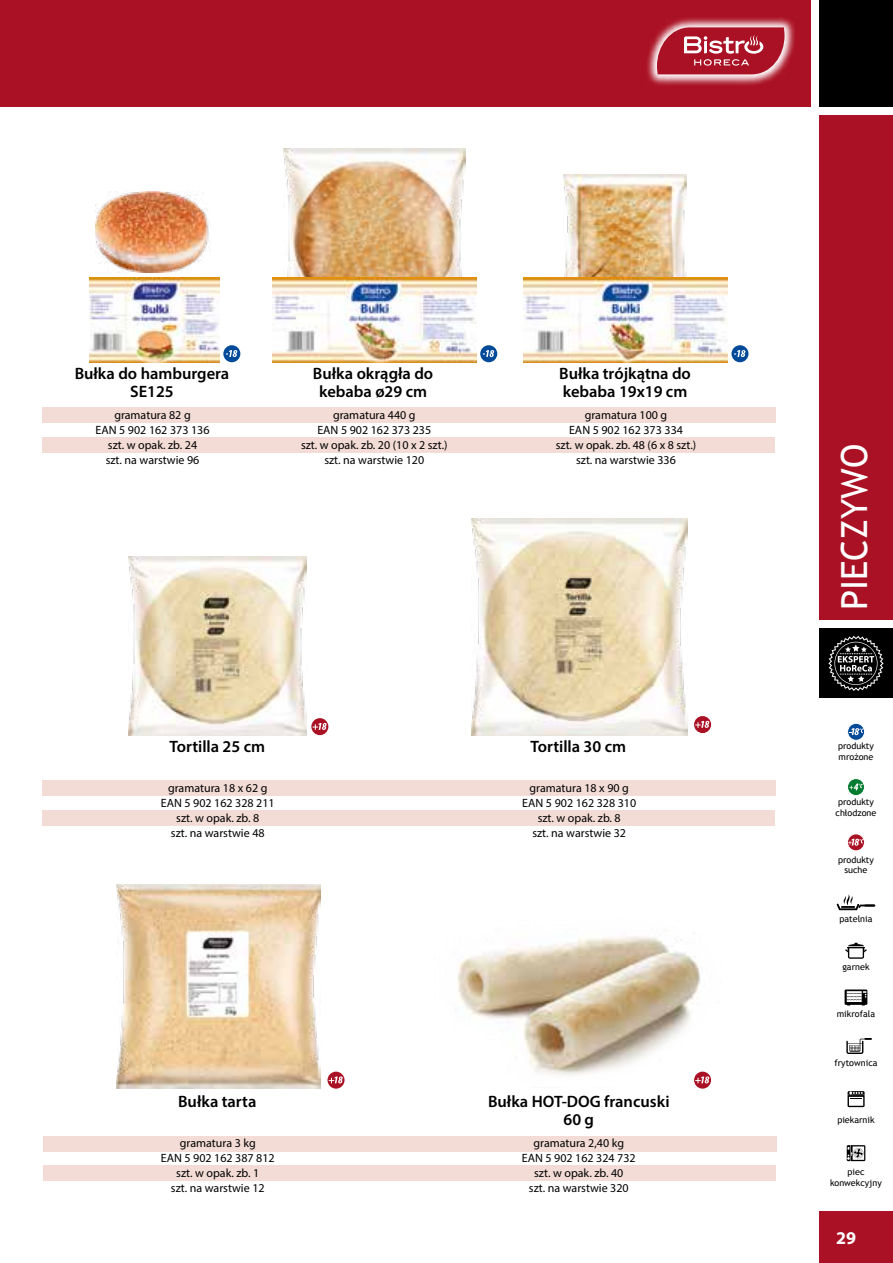
<style>
.page{position:relative;width:893px;height:1263px;background:#fff}
.page>*{position:absolute;margin:0;border:0;box-sizing:border-box;transform-origin:0 0}
.t1{font:36px "Trebuchet MS";color:#fff}
.t2{font:700 18px "Myriad Pro";color:#fff}
.t3{font:600 16.5px/18px "Myriad Pro";color:#000;text-align:center}
.t4{font:12px/15px "Myriad Pro";color:#000;text-align:center}
.t5{font:9px/10.8px "Trebuchet MS";color:#000}
</style>
<div class="page">
<div style="left:819px;top:115px;width:74px;height:505px;background:#aa1124"></div>
<div style="left:819px;top:0;width:74px;height:106px;background:#000"></div>
<div style="left:819px;top:628px;width:74px;height:70px;background:#000"></div>
<div style="left:0;top:0;width:811px;height:106px;background:#aa1124"></div>
<svg style="left:828px;top:636px;width:56px;height:55px"></svg>
<svg style="left:848px;top:723px;width:17px;height:17px"></svg>
<div style="left:847px;top:723px;width:18px;height:18px;border:1px solid #fff;border-radius:50%"></div>
<svg style="left:849px;top:728px;width:15px;height:7px"></svg>
<svg style="left:847px;top:778px;width:17px;height:17px"></svg>
<div style="left:847px;top:778px;width:18px;height:18px;border:1px solid #fff;border-radius:50%"></div>
<svg style="left:849px;top:783px;width:14px;height:7px"></svg>
<svg style="left:847px;top:834px;width:17px;height:17px"></svg>
<div style="left:847px;top:833px;width:18px;height:18px;border:1px solid #fff;border-radius:50%"></div>
<svg style="left:848px;top:839px;width:16px;height:7px"></svg>
<svg style="left:845px;top:989px;width:22px;height:16px"></svg>
<svg style="left:846px;top:1038px;width:26px;height:16px"></svg>
<svg style="left:847px;top:1091px;width:18px;height:16px"></svg>
<svg style="left:847px;top:1145px;width:18px;height:16px"></svg>
<svg style="left:837px;top:894px;width:38px;height:16px"></svg>
<svg style="left:845px;top:943px;width:22px;height:16px"></svg>
<svg style="left:647px;top:17px;width:148px;height:68px"></svg>
<svg style="left:657px;top:27px;width:127px;height:47px"></svg>
<div style="left:42px;top:408px;width:733px;height:15px;background:#f3dcd6"></div>
<div style="left:43px;top:781px;width:733px;height:15px;background:#f3dcd6"></div>
<div style="left:43px;top:1136px;width:733px;height:15px;background:#f3dcd6"></div>
<div style="left:42px;top:438px;width:732px;height:15px;background:#f3dcd6"></div>
<div style="left:42px;top:810px;width:733px;height:16px;background:#f3dcd6"></div>
<div style="left:43px;top:1165px;width:732px;height:16px;background:#f3dcd6"></div>
<img style="left:96px;top:192px;width:115px;height:81px">
<div style="left:223px;top:345px;width:17px;height:17px;background:#004a9a;border-radius:50%"></div>
<svg style="left:226px;top:350px;width:11px;height:7px"></svg>
<svg style="left:327px;top:1071px;width:18px;height:18px"></svg>
<svg style="left:329px;top:1076px;width:14px;height:7px"></svg>
<img style="left:117px;top:884px;width:203px;height:205px">
<svg style="left:694px;top:1071px;width:17px;height:18px"></svg>
<div style="left:480px;top:345px;width:17px;height:17px;background:#004a9a;border-radius:50%"></div>
<svg style="left:483px;top:350px;width:11px;height:7px"></svg>
<div style="left:731px;top:345px;width:17px;height:17px;background:#004a9a;border-radius:50%"></div>
<svg style="left:734px;top:350px;width:11px;height:7px"></svg>
<div style="left:311px;top:718px;width:17px;height:17px;background:#aa1124;border-radius:50%"></div>
<svg style="left:313px;top:723px;width:14px;height:7px"></svg>
<div style="left:694px;top:716px;width:17px;height:17px;background:#aa1124;border-radius:50%"></div>
<svg style="left:695px;top:721px;width:14px;height:7px"></svg>
<img style="left:284px;top:149px;width:181px;height:128px">
<img style="left:272px;top:277px;width:205px;height:85px">
<img style="left:564px;top:175px;width:122px;height:102px">
<img style="left:89px;top:277px;width:130px;height:85px">
<img style="left:523px;top:277px;width:205px;height:85px">
<img style="left:128px;top:556px;width:178px;height:179px">
<img style="left:471px;top:518px;width:216px;height:217px">
<img style="left:457px;top:936px;width:255px;height:151px">
<div style="left:819px;top:1212px;width:74px;height:51px;background:#aa1124"></div>
<h3 class="t3" style="left:75px;top:364px;width:156px">Bułka do hamburgera<br>SE125</h3>
<p class="t4" style="left:96px;top:408px;width:115px">gramatura 82 g<br>EAN 5 902 162 373 136 szt. w opak. zb. 24<br>szt. na warstwie 96</p>
<h3 class="t3" style="left:313px;top:364px;width:122px">Bułka okrągła do kebaba ø29 cm</h3>
<h3 class="t3" style="left:559px;top:364px;width:133px;text-align:left">Bułka trójkątna do kebaba 19x19 cm</h3>
<p class="t4" style="left:301px;top:408px;width:148px">gramatura 440 g<br>EAN 5 902 162 373 235<br>szt. w opak. zb. 20 (10 x 2 szt.) szt. na warstwie 120</p>
<p class="t4" style="left:556px;top:408px;width:142px">gramatura 100 g<br>EAN 5 902 162 373 334<br>szt. w opak. zb. 48 (6 x 8 szt.) szt. na warstwie 336</p>
<h3 class="t3" style="left:169px;top:737px;width:97px">Tortilla 25 cm</h3>
<p class="t4" style="left:161px;top:781px;width:115px">gramatura 18 x 62 g<br>EAN 5 902 162 328 211 szt. w opak. zb. 8<br>szt. na warstwie 48</p>
<h3 class="t3" style="left:530px;top:737px;width:97px">Tortilla 30 cm</h3>
<p class="t4" style="left:522px;top:781px;width:115px">gramatura 18 x 90 g<br>EAN 5 902 162 328 310 szt. w opak. zb. 8<br>szt. na warstwie 32</p>
<h3 class="t3" style="left:178px;top:1092px;width:80px">Bułka tarta</h3>
<h3 class="t3" style="left:488px;top:1092px;width:183px">Bułka HOT-DOG francuski<br>60 g</h3>
<p class="t4" style="left:161px;top:1136px;width:115px">gramatura 3 kg<br>EAN 5 902 162 387 812 szt. w opak. zb. 1<br>szt. na warstwie 12</p>
<p class="t4" style="left:522px;top:1136px;width:115px">gramatura 2,40 kg<br>EAN 5 902 162 324 732 szt. w opak. zb. 40<br>szt. na warstwie 320</p>
<h1 class="t1" style="left:833px;top:610px;width:168px;rotate:-90deg">PIECZYWO</h1>
<p class="t5" style="left:838px;top:740px;width:37px">produkty mrożone</p>
<p class="t5" style="left:836px;top:796px;width:42px">produkty chłodzone</p>
<p class="t5" style="left:838px;top:854px;width:37px;text-align:center">produkty suche</p>
<p class="t5" style="left:839px;top:914px;width:35px">patelnia</p>
<p class="t5" style="left:842px;top:961px;width:29px">garnek</p>
<p class="t5" style="left:837px;top:1008px;width:40px">mikrofala</p>
<p class="t5" style="left:834px;top:1057px;width:45px">frytownica</p>
<p class="t5" style="left:837px;top:1114px;width:39px">piekarnik</p>
<p class="t5" style="left:830px;top:1166px;width:53px;text-align:center">piec konwekcyjny</p>
<h2 class="t2" style="left:836px;top:1226px;width:21px">29</h2>
</div>
